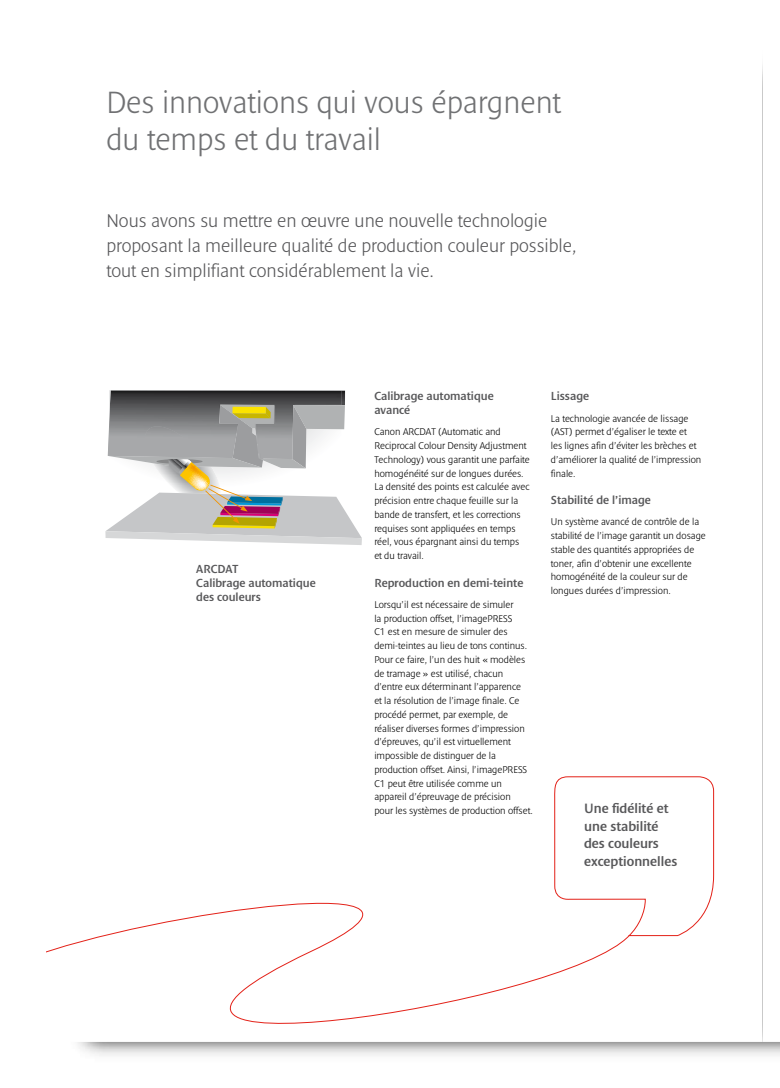
<style>
.page{position:relative;width:780px;height:1088px;background:#fff}
.page>*{position:absolute;margin:0;border:0;box-sizing:border-box;transform-origin:0 0}
.t1{font:300 31.25px/37.5px "Denda New";color:#707173}
.t2{font:300 18.75px/25px "Denda New";color:#58585a}
.t3{font:600 13.75px/17.5px "Denda New";color:#58585a}
.t4{font:600 11.88px/14.2px "Denda New";color:#58585a}
.t5{font:300 10px/13.8px "Denda New";color:#000}
</style>
<div class="page">
<svg style="left:762px;top:65px;width:1px;height:977px"></svg>
<svg style="left:105px;top:390px;width:257px;height:155px"></svg>
<svg style="left:554px;top:776px;width:160px;height:160px"></svg>
<svg style="left:46px;top:866px;width:584px;height:190px"></svg>
<h1 class="t1" style="left:106px;top:84px;width:456px">Des innovations qui vous épargnent du temps et du travail</h1>
<h2 class="t2" style="left:106px;top:209px;width:471px">Nous avons su mettre en œuvre une nouvelle technologie proposant la meilleure qualité de production couleur possible, tout en simplifiant considérablement la vie.</h2>
<p class="t4" style="left:196px;top:562px;width:121px">ARCDAT<br>Calibrage automatique des couleurs</p>
<p class="t4" style="left:374px;top:390px;width:121px;line-height:13.8px">Calibrage automatique avancé</p>
<p class="t5" style="left:374px;top:425px;width:157px">Canon ARCDAT (Automatic and Reciprocal Colour Density Adjustment Technology) vous garantit une parfaite homogénéité sur de longues durées.<br>La densité des points est calculée avec précision entre chaque feuille sur la bande de transfert, et les corrections requises sont appliquées en temps réel, vous épargnant ainsi du temps<br>et du travail.</p>
<p class="t4" style="left:374px;top:576px;width:150px">Reproduction en demi-teinte</p>
<p class="t5" style="left:374px;top:598px;width:160px">Lorsqu’il est nécessaire de simuler<br>la production offset, l’imagePRESS<br>C1 est en mesure de simuler des demi-teintes au lieu de tons continus.<br>Pour ce faire, l’un des huit « modèles de tramage » est utilisé, chacun d’entre eux déterminant l’apparence<br>et la résolution de l’image finale. Ce procédé permet, par exemple, de réaliser diverses formes d’impression d’épreuves, qu’il est virtuellement impossible de distinguer de la production offset. Ainsi, l’imagePRESS C1 peut être utilisée comme un appareil d’épreuvage de précision<br>pour les systèmes de production offset.</p>
<p class="t4" style="left:551px;top:389px;width:40px">Lissage</p>
<p class="t5" style="left:551px;top:411px;width:152px">La technologie avancée de lissage (AST) permet d’égaliser le texte et<br>les lignes afin d’éviter les brèches et d’améliorer la qualité de l’impression finale.</p>
<p class="t4" style="left:551px;top:493px;width:102px">Stabilité de l’image</p>
<p class="t5" style="left:551px;top:515px;width:156px">Un système avancé de contrôle de la stabilité de l’image garantit un dosage stable des quantités appropriées de toner, afin d’obtenir une excellente homogénéité de la couleur sur de longues durées d’impression.</p>
<h3 class="t3" style="left:584px;top:800px;width:95px">Une fidélité et une stabilité des couleurs exceptionnelles</h3>
</div>
